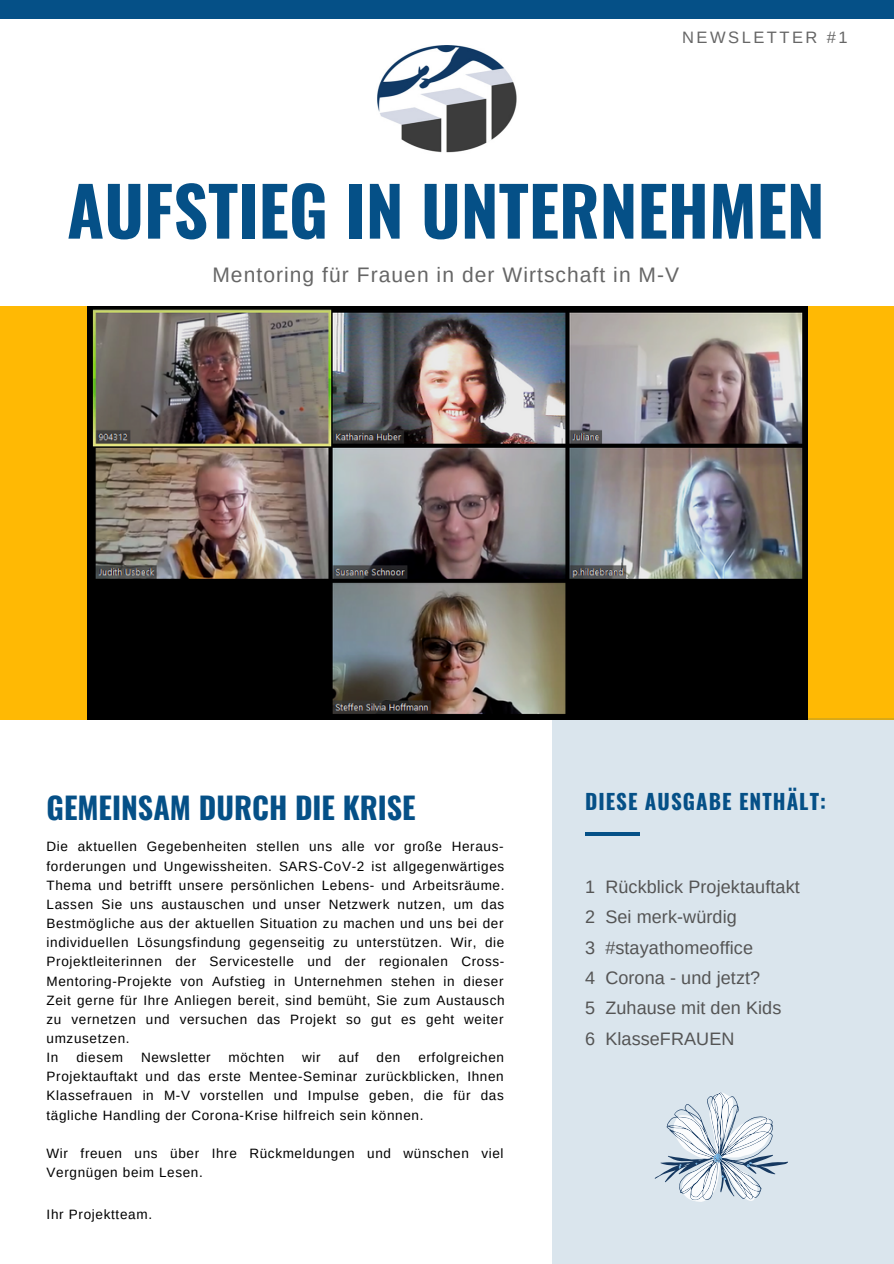
<style>
.page{position:relative;width:894px;height:1264px;background:#fff}
.page>*{position:absolute;margin:0;border:0;box-sizing:border-box;transform-origin:0 0}
.t1{font:700 67.5px "Oswald";color:#055087}
.t2{font:700 30px "Oswald";color:#055087}
.t3{font:21px "Arimo";letter-spacing:.05em;color:#666}
.t4{font:700 21px "Oswald";letter-spacing:.05em;color:#055087}
.t5{font:18px/30.5px "Arimo";letter-spacing:.005em;color:#545454}
.t6{font:16.5px "Arimo";letter-spacing:.15em;color:#666}
.t7{font:13.5px/19.2px "Arimo";letter-spacing:.045em;color:#000}
</style>
<div class="page">
<div style="left:0;top:0;width:893px;height:19px;background:#055087"></div>
<div style="left:0;top:306px;width:893px;height:413px;background:#ffb904"></div>
<div style="left:552px;top:718px;width:341px;height:545px;background:#dae5ed"></div>
<hr style="left:585px;top:832px;width:54px;height:3px;background:#055087">
<img style="left:87px;top:306px;width:720px;height:413px">
<img style="left:377px;top:46px;width:140px;height:107px">
<svg style="left:654px;top:1092px;width:134px;height:110px"></svg>
<p class="t6" style="left:682px;top:28px;width:167px">NEWSLETTER #1</p>
<h1 class="t1" style="left:67px;top:158px;width:759px">AUFSTIEG IN UNTERNEHMEN</h1>
<h3 class="t3" style="left:212px;top:263px;width:468px">Mentoring für Frauen in der Wirtschaft in M-V</h3>
<h2 class="t2" style="left:47px;top:784px;width:370px">GEMEINSAM DURCH DIE KRISE</h2>
<p class="t7" style="left:47px;top:837px;width:459px">Die aktuellen Gegebenheiten stellen uns alle vor große Heraus&shy;forderungen und Ungewissheiten. SARS-CoV-2 ist allgegenwärtiges Thema und betrifft unsere persönlichen Lebens- und Arbeitsräume.<br>Lassen Sie uns austauschen und unser Netzwerk nutzen, um das Bestmögliche aus der aktuellen Situation zu machen und uns bei der individuellen Lösungsfindung gegenseitig zu unterstützen. Wir, die Projektleiterinnen der Servicestelle und der regionalen Cross-Mentoring-Projekte von Aufstieg in Unternehmen stehen in dieser Zeit gerne für Ihre Anliegen bereit, sind bemüht, Sie zum Austausch zu vernetzen und versuchen das Projekt so gut es geht weiter umzusetzen.<br>In</p>
<p class="t7" style="left:47px;top:1047px;width:459px;text-align:justify;text-indent:371px">erfolgreichen Projektauftakt und das erste Mentee-Seminar zurückblicken, Ihnen Klassefrauen in M-V vorstellen und Impulse geben, die für das tägliche Handling der Corona-Krise hilfreich sein können.</p>
<p class="t7" style="left:47px;top:1143px;width:458px">Wir freuen uns über Ihre Rückmeldungen und wünschen viel<br>Vergnügen beim Lesen.</p>
<p class="t7" style="left:47px;top:1204px;width:107px">Ihr Projektteam.</p>
<p class="t7" style="left:76px;top:1047px;width:48px">diesem</p>
<p class="t7" style="left:141px;top:1047px;width:71px">Newsletter</p>
<p class="t7" style="left:228px;top:1047px;width:57px">möchten</p>
<p class="t7" style="left:302px;top:1047px;width:20px">wir</p>
<p class="t7" style="left:338px;top:1047px;width:22px">auf</p>
<p class="t7" style="left:376px;top:1047px;width:25px">den</p>
<h3 class="t4" style="left:585px;top:785px;width:242px">DIESE AUSGABE ENTHÄLT:</h3>
<h3 class="t5" style="left:585px;top:871px;width:216px">1 Rückblick Projektauftakt<br>2 Sei merk-würdig<br>3 #stayathomeoffice<br>4 Corona - und jetzt?<br>5 Zuhause mit den Kids<br>6 KlasseFRAUEN</h3>
</div>
